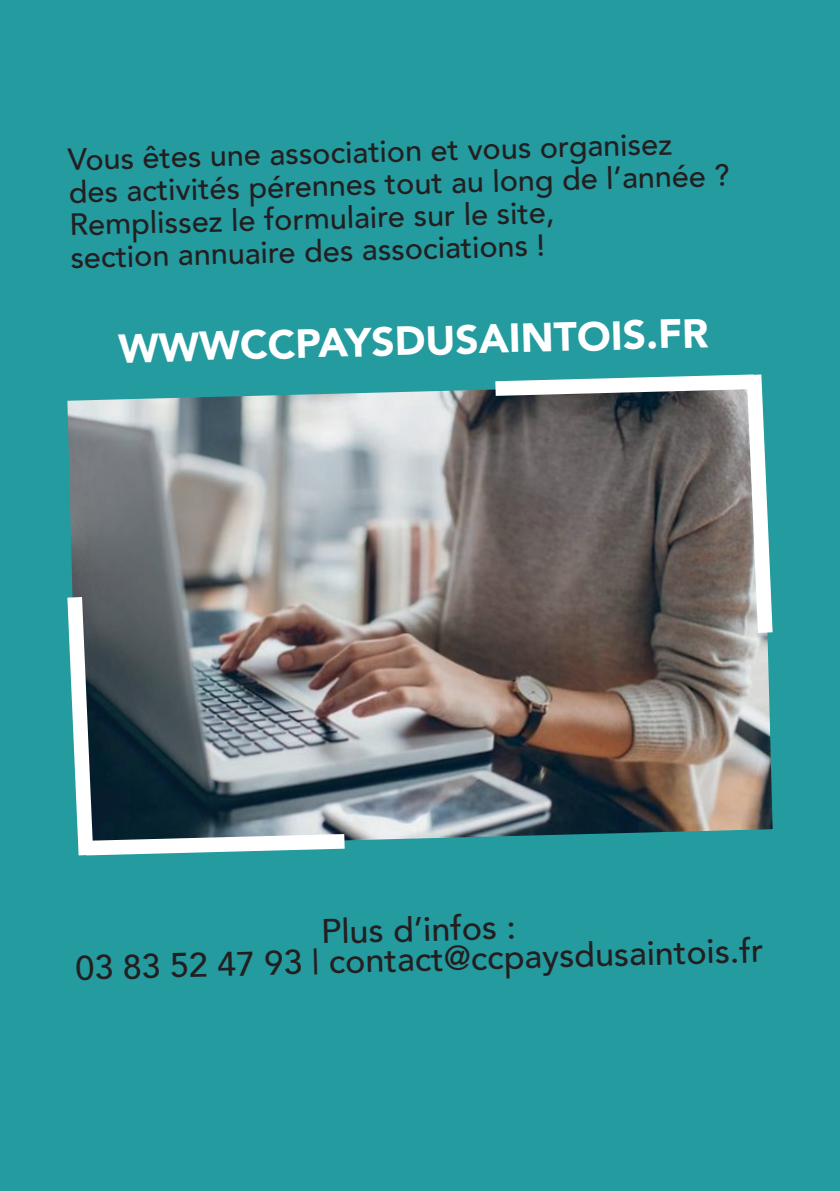
<style>
.page{position:relative;width:840px;height:1191px;background:#fff}
.page>*{position:absolute;margin:0;border:0;box-sizing:border-box;transform-origin:0 0}
.t1{font:900 40.6px "Avenir";color:#fff}
.t2{font:500 34px/29.6px "Avenir";color:#231f20;text-align:center}
.t3{font:500 30.6px/32.4px "Avenir";color:#231f20}
</style>
<div class="page">
<div style="left:0;top:0;width:839px;height:1191px;background:#239b9f"></div>
<img style="left:67px;top:389px;width:705px;height:458px">
<svg style="left:495px;top:374px;width:277px;height:259px;background:#716f6d"></svg>
<img style="left:67px;top:597px;width:277px;height:258px">
<p class="t3" style="left:66px;top:144px;width:662px;rotate:-2deg">Vous êtes une association et vous organisez<br>des activités pérennes tout au long de l’année ?<br>Remplissez le formulaire sur le site,<br>section annuaire des associations !</p>
<h1 class="t1" style="left:117px;top:316px;width:591px;rotate:-2deg">WWWCCPAYSDUSAINTOIS.FR</h1>
<p class="t2" style="left:75px;top:918px;width:689px;rotate:-1deg">Plus d’infos :<br>03 83 52 47 93 | contact@ccpaysdusaintois.fr</p>
</div>
